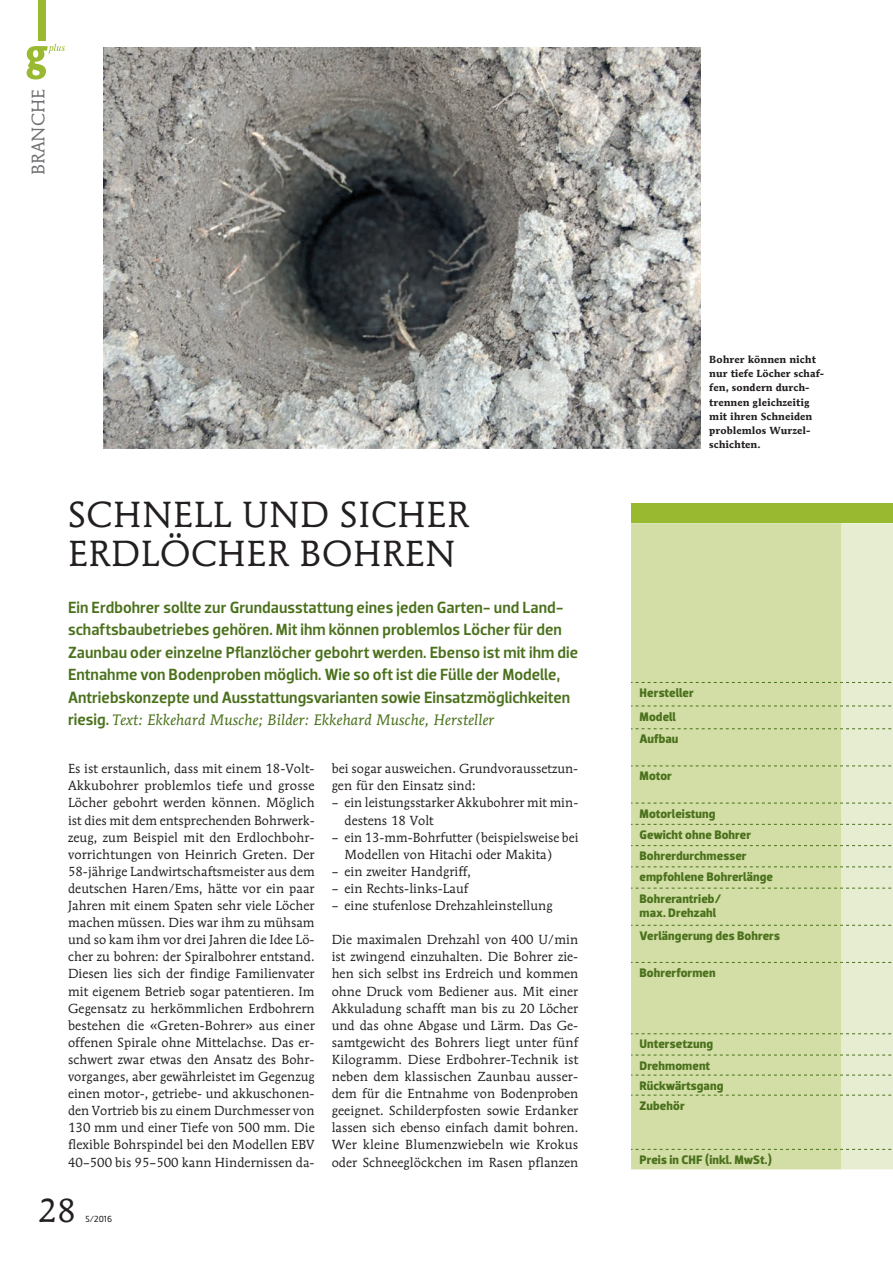
<style>
.page{position:relative;width:893px;height:1263px;background:#fff}
.page>*{position:absolute;margin:0;border:0;box-sizing:border-box;transform-origin:0 0}
.t1{font:36px/39px "Mendoza Roman";letter-spacing:.02em;color:#231f20}
.t2{font:33px "Mendoza Roman";color:#231f20}
.t3{font:18px "Mendoza Roman";letter-spacing:.005em;color:#6f7073}
.t4{font:500 16.5px/22.5px "Dobra";letter-spacing:.005em;color:#4b711c}
.t5{font:italic 15px "Mendoza Roman";letter-spacing:.01em;color:#4b711c}
.t6{font:13.05px/17.1px "Mendoza Roman";letter-spacing:.005em;color:#231f20}
.t7{font:700 12.6px/21.3px "Dobra";color:#4b711c}
.t8{font:700 10.2px/14.2px "Mendoza Roman";letter-spacing:.005em;color:#231f20}
.t9{font:9px "Dobra";color:#231f20}
.s1{font-family:"Dobra";font-weight:500;font-style:normal;font-size:16.5px}
</style>
<div class="page">
<div style="left:38px;top:0;width:8px;height:40px;background:#99b930"></div>
<svg style="left:27px;top:44px;width:38px;height:36px"></svg>
<img style="left:104px;top:47px;width:597px;height:401px">
<div style="left:631px;top:503px;width:262px;height:20px;background:#99b930"></div>
<svg style="left:631px;top:523px;width:262px;height:646px"></svg>
<h3 class="t3" style="left:27px;top:175px;width:87px;rotate:-90deg">BRANCHE</h3>
<h1 class="t1" style="left:68px;top:494px;width:402px">SCHNELL UND SICHER<br>ERDLÖCHER BOHREN</h1>
<p class="t4" style="left:68px;top:596px;width:512px">Ein Erdbohrer sollte zur Grundausstattung eines jeden Garten- und Land&shy;schaftsbaubetriebes gehören. Mit ihm können problemlos Löcher für den Zaunbau oder einzelne Pflanzlöcher gebohrt werden. Ebenso ist mit ihm die Entnahme von Bodenproben möglich. Wie so oft ist die Fülle der Modelle, Antriebskonzepte und Ausstattungsvarianten sowie Einsatzmöglichkeiten</p>
<p class="t5" style="left:68px;top:711px;width:428px"><span class="s1">riesig.</span> Text: Ekkehard Musche; Bilder: Ekkehard Musche, Hersteller</p>
<p class="t6" style="left:68px;top:760px;width:248px;text-align:justify">Es ist erstaunlich, dass mit einem 18-Volt-Akkubohrer problemlos tiefe und grosse Löcher gebohrt werden können. Möglich ist dies mit dem entsprechenden Bohrwerk&shy;zeug, zum Beispiel mit den Erdlochbohr&shy;vorrichtungen von Heinrich Greten. Der 58-jährige Landwirtschaftsmeister aus dem deutschen Haren/Ems, hätte vor ein paar Jahren mit einem Spaten sehr viele Löcher machen müssen. Dies war ihm zu mühsam und so kam ihm vor drei Jahren die Idee Lö&shy;cher zu bohren: der Spiralbohrer entstand.<br>Diesen lies sich der findige Familienvater mit eigenem Betrieb sogar patentieren. Im Gegensatz zu herkömmlichen Erdbohrern bestehen die «Greten-Bohrer» aus einer offenen Spirale ohne Mittelachse. Das er&shy;schwert zwar etwas den Ansatz des Bohr&shy;vorganges, aber gewährleistet im Gegenzug einen motor-, getriebe- und akkuschonen&shy;den Vortrieb bis zu einem Durchmesser von 130 mm und einer Tiefe von 500 mm. Die flexible Bohrspindel bei den Modellen EBV 40–500 bis 95–500 kann Hindernissen da-</p>
<p class="t6" style="left:332px;top:760px;width:248px">bei sogar ausweichen. Grundvoraussetzun&shy;gen für den Einsatz sind:</p>
<p class="t6" style="left:344px;top:794px;width:235px;text-indent:-13px">– ein leistungsstarker Akkubohrer mit min&shy;destens 18 Volt</p>
<p class="t6" style="left:344px;top:828px;width:236px;text-indent:-13px">– ein 13-mm-Bohrfutter (beispielsweise bei<br>Modellen von Hitachi oder Makita)</p>
<p class="t6" style="left:332px;top:863px;width:141px">– ein zweiter Handgriff,</p>
<p class="t6" style="left:332px;top:880px;width:138px">– ein Rechts-links-Lauf</p>
<p class="t6" style="left:332px;top:897px;width:222px">– eine stufenlose Drehzahleinstellung</p>
<p class="t6" style="left:332px;top:931px;width:248px;text-align:justify">Die maximalen Drehzahl von 400 U/min ist zwingend einzuhalten. Die Bohrer zie&shy;hen sich selbst ins Erdreich und kommen ohne Druck vom Bediener aus. Mit einer Akkuladung schafft man bis zu 20 Löcher und das ohne Abgase und Lärm. Das Ge&shy;samtgewicht des Bohrers liegt unter fünf Kilogramm. Diese Erdbohrer-Technik ist neben dem klassischen Zaunbau ausser&shy;dem für die Entnahme von Bodenproben geeignet. Schilderpfosten sowie Erdanker lassen sich ebenso einfach damit bohren.<br>Wer kleine Blumenzwiebeln wie Krokus oder Schneeglöckchen im Rasen pflanzen</p>
<h2 class="t2" style="left:38px;top:1190px;width:39px">28</h2>
<p class="t9" style="left:86px;top:1213px;width:28px">5/2016</p>
<p class="t8" style="left:709px;top:352px;width:116px">Bohrer können nicht nur tiefe Löcher schaf&shy;fen, sondern durch&shy;trennen gleichzeitig mit ihren Schneiden problemlos Wurzel&shy;schichten.</p>
<p class="t7" style="left:639px;top:681px;width:56px;line-height:23.1px">Hersteller<br>Modell<br>Aufbau</p>
<p class="t7" style="left:639px;top:766px;width:34px">Motor</p>
<p class="t7" style="left:639px;top:803px;width:135px">Motorleistung<br>Gewicht ohne Bohrer<br>Bohrerdurchmesser empfohlene Bohrerlänge<br>Bohrerantrieb/</p>
<p class="t7" style="left:639px;top:901px;width:142px;line-height:23px">max. Drehzahl<br>Verlängerung des Bohrers</p>
<p class="t7" style="left:639px;top:962px;width:78px">Bohrerformen</p>
<p class="t7" style="left:639px;top:1033px;width:75px">Untersetzung<br>Drehmoment</p>
<p class="t7" style="left:639px;top:1075px;width:85px;line-height:20.1px">Rückwärtsgang<br>Zubehör</p>
<p class="t7" style="left:639px;top:1149px;width:134px">Preis in CHF (inkl. MwSt.)</p>
</div>
